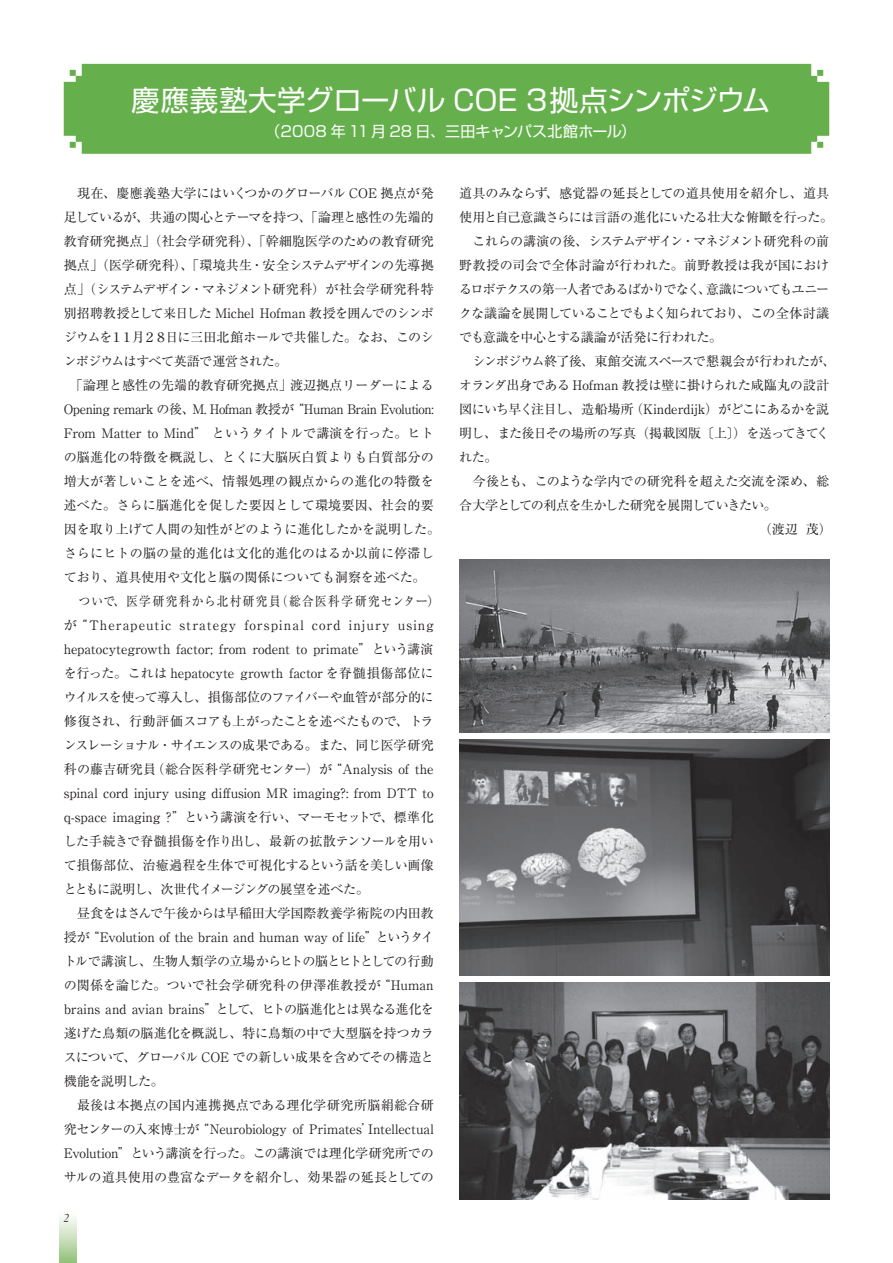
<style>
.page{position:relative;width:893px;height:1263px;background:#fff}
.page>*{position:absolute;margin:0;border:0;box-sizing:border-box;transform-origin:0 0}
.t1{font:28.5px "Shin Go Pro Regular 90 pv RKSJ H";letter-spacing:-.01em;color:#fff}
.t2{font:15px "Shin Go Pro Regular 90 pv RKSJ H";letter-spacing:.01em;color:#fff}
.t3{font:13.05px/24px "Ryumin Pro Regular 90 pv RKSJ H";letter-spacing:-.01em;color:#231f20;scale:.89 1}
.t4{font:13.05px/24px "Ryumin Pro Regular 90 pv RKSJ H";letter-spacing:-.01em;color:#231f20}
.t5{font:13.05px "Ryumin Pro Regular 90 pv RKSJ H";letter-spacing:-.045em;color:#231f20}
.t6{font:13.05px "Ryumin Pro Regular 90 pv RKSJ H";letter-spacing:-.03em;color:#231f20}
.t7{font:13.05px "Ryumin Pro Regular 90 pv RKSJ H";letter-spacing:-.075em;color:#231f20}
.t8{font:13.05px "Ryumin Pro Regular 90 pv RKSJ H";letter-spacing:-.05em;color:#231f20}
.t9{font:13.05px "Ryumin Pro Regular 90 pv RKSJ H";letter-spacing:-.065em;color:#231f20}
.t10{font:13.05px "Ryumin Pro Regular 90 pv RKSJ H";letter-spacing:-.04em;color:#231f20}
.t11{font:13.05px "Ryumin Pro Regular 90 pv RKSJ H";letter-spacing:-.035em;color:#231f20}
.t12{font:13.05px "Ryumin Pro Regular 90 pv RKSJ H";letter-spacing:.015em;color:#231f20}
.t13{font:13.05px "Ryumin Pro Regular 90 pv RKSJ H";letter-spacing:-.06em;color:#231f20}
.t14{font:italic 12.75px "Granjon";color:#231f20}
</style>
<div class="page">
<div style="left:59px;top:1209px;width:17px;height:54px;background:linear-gradient(to bottom,#fff,#97c37f)"></div>
<img style="left:459px;top:559px;width:370px;height:173px">
<img style="left:459px;top:739px;width:370px;height:237px">
<img style="left:459px;top:983px;width:370px;height:216px">
<div style="left:64px;top:64px;width:765px;height:90px;background:#65b04c"></div>
<h1 class="t1" style="left:131px;top:90px;width:640px">慶應義塾大学グローバル COE ３拠点シンポジウム</h1>
<p class="t2" style="left:265px;top:126px;width:372px">（2008 年 11月 28 日、三田キャンパス北館ホール）</p>
<p class="t4" style="left:64px;top:182px;width:378px">　現在、慶應義塾大学にはいくつかのグローバル COE 拠点が発足しているが、共通の関心とテーマを持つ、「論理と感性の先端的教育研究拠点」（社会学研究科）、「幹細胞医学のための教育研究拠点」（医学研究科）、「環境共生・安全システムデザインの先導拠点」（システムデザイン・マネジメント研究科）が社会学研究科特別招聘教授として来日した Michel Hofman 教授を囲んでのシンポジウムを１１月２８日に三田北館ホールで共催した。なお、このシンポジウムはすべて英語で運営された。<br>　「論理と感性の先端的教育研究拠点」渡辺拠点リーダーによるOpening remark の後、M. Hofman 教授が“Human Brain Evolution:<br>From Matter to Mind” というタイトルで講演を行った。ヒトの脳進化の特徴を概説し、とくに大脳灰白質よりも白質部分の増大が著しいことを述べ、情報処理の観点からの進化の特徴を述べた。さらに脳進化を促した要因として環境要因、社会的要因を取り上げて人間の知性がどのように進化したかを説明した。さらにヒトの脳の量的進化は文化的進化のはるか以前に停滞しており、道具使用や文化と脳の関係についても洞察を述べた。</p>
<p class="t3" style="left:64px;top:590px;width:424px;text-indent:15px">ついで、医学研究科から北村研究員（総合医科学研究センター）が“Therapeutic strategy forspinal cord injury using hepatocytegrowth factor; from rodent to primate”という講演を行った。これは hepatocyte growth factor を脊髄損傷部位にウイルスを使って導入し、損傷部位のファイバーや血管が部分的に修復され、行動評価スコアも上がったことを述べたもので、トランスレーショナル・サイエンスの成果である。また、同じ医学研究科の藤吉研究員（総合医科学研究センター）が“Analysis of the spinal cord injury using diffusion MR imaging?: from DTT to q-space imaging ?”という講演を行い、マーモセットで、標準化した手続きで脊髄損傷を作り出し、最新の拡散テンソールを用いて損傷部位、治癒過程を生体で可視化するという話を美しい画像とともに説明し、次世代イメージングの展望を述べた。<br>　昼食をはさんで午後からは早稲田大学国際教養学術院の内田教授が“Evolution of the brain and human way of life”というタイトルで講演し、生物人類学の立場からヒトの脳とヒトとしての行動の関係を論じた。ついで社会学研究科の伊澤准教授が“Human brains and avian brains”として、ヒトの脳進化とは異なる進化を遂げた鳥類の脳進化を概説し、特に鳥類の中で大型脳を持つカラスについて、グローバル COE での新しい成果を含めてその構造と機能を説明した。<br>　最後は本拠点の国内連携拠点である理化学研究所脳絹総合研究センターの入來博士が“Neurobiology of Primates’Intellectual Evolution”という講演を行った。この講演では理化学研究所でのサルの道具使用の豊富なデータを紹介し、効果器の延長としての</p>
<p class="t14" style="left:64px;top:1214px;width:7px">2</p>
<p class="t4" style="left:459px;top:182px;width:371px">道具のみならず、感覚器の延長としての道具使用を紹介し、道具</p>
<p class="t8" style="left:459px;top:212px;width:375px">使用と自己意識さらには言語の進化にいたる壮大な俯瞰を行った。</p>
<p class="t5" style="left:459px;top:236px;width:371px">　これらの講演の後、システムデザイン・マネジメント研究科の前</p>
<p class="t12" style="left:459px;top:260px;width:371px">野教授の司会で全体討論が行われた。前野教授は我が国におけ</p>
<p class="t7" style="left:459px;top:284px;width:371px">るロボテクスの第一人者であるばかりでなく、意識についてもユニー</p>
<p class="t9" style="left:459px;top:308px;width:371px">クな議論を展開していることでもよく知られており、この全体討議</p>
<p class="t5" style="left:459px;top:332px;width:265px">でも意識を中心とする議論が活発に行われた。</p>
<p class="t10" style="left:459px;top:356px;width:378px">　シンポジウム終了後、東館交流スペースで懇親会が行われたが、</p>
<p class="t4" style="left:459px;top:374px;width:371px">オランダ出身である Hofman 教授は壁に掛けられた咸臨丸の設計</p>
<p class="t6" style="left:459px;top:404px;width:371px">図にいち早く注目し、造船場所（Kinderdijk）がどこにあるかを説</p>
<p class="t11" style="left:459px;top:428px;width:371px">明し、また後日その場所の写真（掲載図版〔上〕）を送ってきてく</p>
<p class="t4" style="left:459px;top:446px;width:40px">れた。</p>
<p class="t4" style="left:459px;top:470px;width:371px">　今後とも、このような学内での研究科を超えた交流を深め、総</p>
<p class="t13" style="left:459px;top:500px;width:319px">合大学としての利点を生かした研究を展開していきたい。</p>
<p class="t4" style="left:759px;top:518px;width:75px">（渡辺 茂）</p>
</div>
